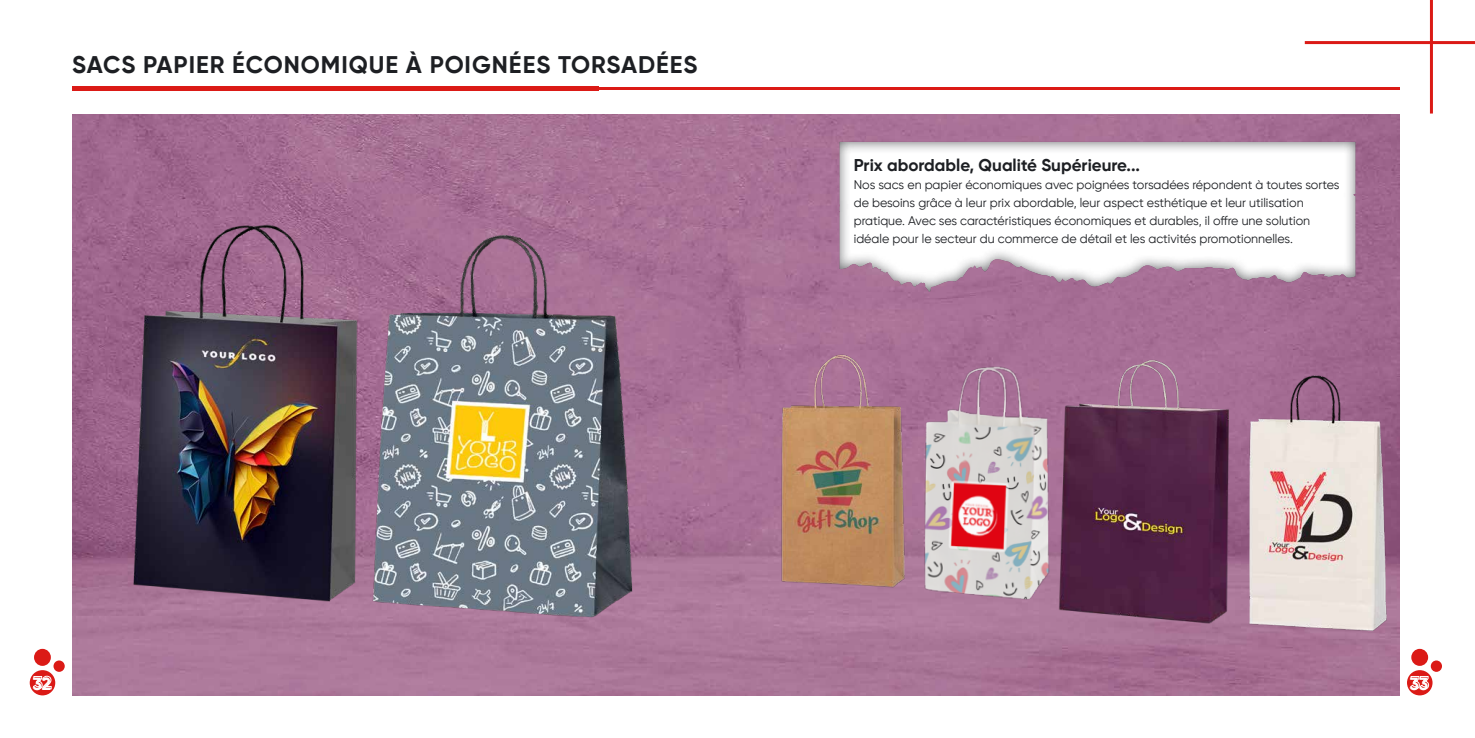
<style>
.page{position:relative;width:1475px;height:738px;background:#fff}
.page>*{position:absolute;margin:0;border:0;box-sizing:border-box;transform-origin:0 0}
.t1{font:700 24px "Gilroy";letter-spacing:.04em;color:#1d1f23}
.t2{font:700 17.6px "Gilroy";color:#fff}
.t3{font:700 17px "Gilroy";color:#1d1f23}
.t4{font:12.5px/18px "Gilroy";color:#1d1f23}
</style>
<div class="page">
<hr style="left:1304px;top:41px;width:170px;height:3px;background:#db1a16">
<hr style="left:1429px;top:0;width:3px;height:113px;background:#db1a16">
<div style="left:1406px;top:669px;width:26px;height:25px;background:#db1a16;border-radius:50%"></div>
<div style="left:1410px;top:648px;width:17px;height:17px;background:#db1a16;border-radius:50%"></div>
<div style="left:1430px;top:660px;width:11px;height:11px;background:#db1a16;border-radius:50%"></div>
<div style="left:30px;top:669px;width:25px;height:25px;background:#db1a16;border-radius:50%"></div>
<div style="left:34px;top:648px;width:17px;height:17px;background:#db1a16;border-radius:50%"></div>
<div style="left:53px;top:660px;width:12px;height:11px;background:#db1a16;border-radius:50%"></div>
<img style="left:72px;top:115px;width:1327px;height:579px">
<hr style="left:72px;top:87px;width:1327px;height:2px;background:#db1a16">
<hr style="left:72px;top:86px;width:526px;height:4px;background:#db1a16">
<img style="left:126px;top:219px;width:239px;height:386px">
<img style="left:1083px;top:357px;width:147px;height:266px">
<img style="left:350px;top:226px;width:311px;height:412px">
<img style="left:1242px;top:341px;width:178px;height:317px">
<img style="left:724px;top:325px;width:185px;height:290px">
<div style="left:837px;top:141px;width:518px;height:152px;background:#1d1f23;opacity:.75"></div>
<img style="left:903px;top:326px;width:180px;height:313px">
<h1 class="t1" style="left:72px;top:50px;width:626px">SACS PAPIER ÉCONOMIQUE À POIGNÉES TORSADÉES</h1>
<h3 class="t3" style="left:853px;top:154px;width:288px">Prix abordable, Qualité Supérieure...</h3>
<p class="t4" style="left:853px;top:175px;width:487px">Nos sacs en papier économiques avec poignées torsadées répondent à toutes sortes de besoins grâce à leur prix abordable, leur aspect esthétique et leur utilisation pratique. Avec ses caractéristiques économiques et durables, il offre une solution idéale pour le secteur du commerce de détail et les activités promotionnelles.</p>
<h2 class="t2" style="left:32px;top:672px;width:20px">32</h2>
<h2 class="t2" style="left:1409px;top:672px;width:20px">33</h2>
</div>
